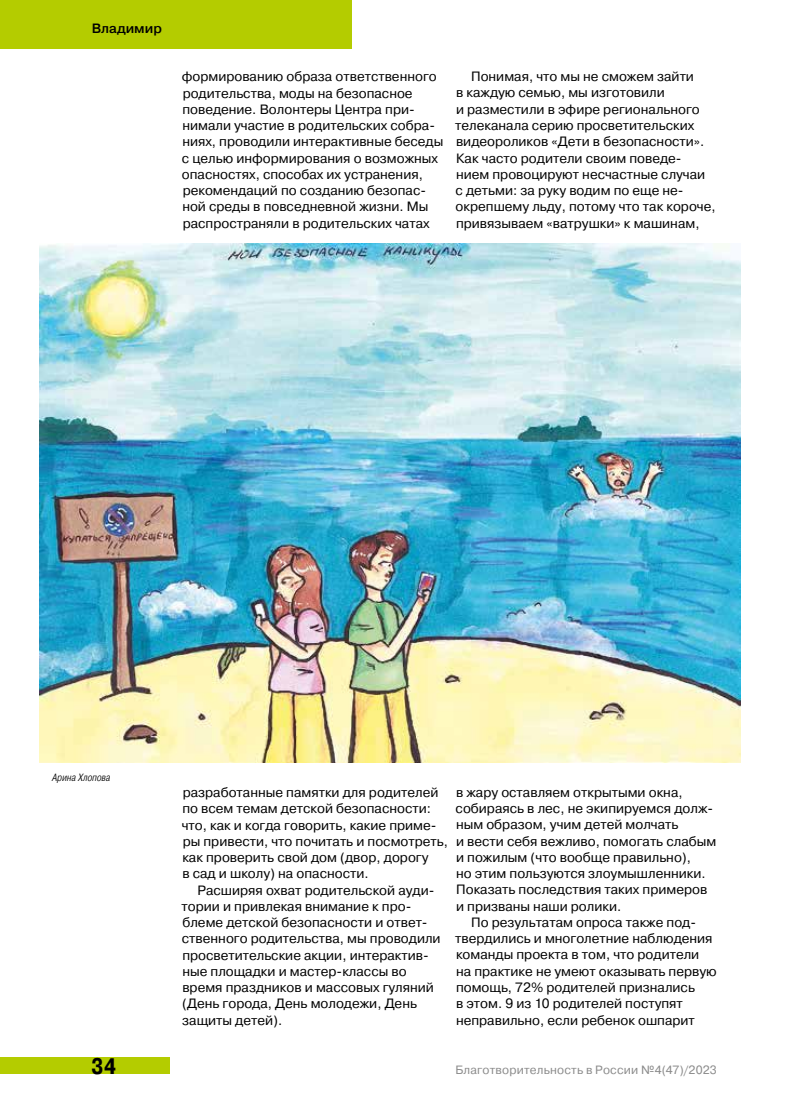
<style>
.page{position:relative;width:808px;height:1106px;background:#fff}
.page>*{position:absolute;margin:0;border:0;box-sizing:border-box;transform-origin:0 0}
.t1{font:700 22.5px "Pragmatica Cond";color:#000}
.t2{font:13.5px/16.2px "Pragmatica";color:#000}
.t3{font:500 13.5px "Pragmatica";color:#000}
.t4{font:12px "Pragmatica";letter-spacing:.015em;color:#8b8b8b}
.t5{font:italic 300 10.5px "Pragmatica Cond";color:#000}
</style>
<div class="page">
<img style="left:39px;top:244px;width:702px;height:519px">
<div style="left:0;top:0;width:352px;height:49px;background:#b4cc00"></div>
<div style="left:0;top:1057px;width:169px;height:16px;background:#b4cc00"></div>
<p class="t3" style="left:92px;top:19px;width:72px">Владимир</p>
<p class="t2" style="left:182px;top:69px;width:263px">формированию образа ответственного родительства, моды на безопасное поведение. Волонтеры Центра при&shy;нимали участие в родительских собра&shy;ниях, проводили интерактивные беседы с целью информирования о возможных опасностях, способах их устранения, рекомендаций по созданию безопас&shy;ной среды в повседневной жизни. Мы распространяли в родительских чатах</p>
<p class="t2" style="left:455px;top:69px;width:262px;text-indent:16px">Понимая, что мы не сможем зайти<br>в каждую семью, мы изготовили<br>и разместили в эфире регионального телеканала серию просветительских видеороликов «Дети в безопасности».<br>Как часто родители своим поведе&shy;нием провоцируют несчастные случаи<br>с детьми: за руку водим по еще не&shy;окрепшему льду, потому что так короче, привязываем «ватрушки» к машинам,</p>
<p class="t5" style="left:52px;top:771px;width:60px">Арина Хлопова</p>
<h1 class="t1" style="left:91px;top:1052px;width:27px">34</h1>
<p class="t2" style="left:182px;top:784px;width:268px">разработанные памятки для родителей по всем темам детской безопасности: что, как и когда говорить, какие приме&shy;ры привести, что почитать и посмотреть, как проверить свой дом (двор, дорогу<br>в сад и школу) на опасности.</p>
<p class="t2" style="left:182px;top:882px;width:260px;text-indent:16px">Расширяя охват родительской ауди&shy;тории и привлекая внимание к про&shy;блеме детской безопасности и ответ&shy;ственного родительства, мы проводили просветительские акции, интерактив&shy;ные площадки и мастер-классы во время праздников и массовых гуляний (День города, День молодежи, День защиты детей).</p>
<p class="t2" style="left:456px;top:784px;width:262px">в жару оставляем открытыми окна, собираясь в лес, не экипируемся долж&shy;ным образом, учим детей молчать<br>и вести себя вежливо, помогать слабым и пожилым (что вообще правильно),<br>но этим пользуются злоумышленники.<br>Показать последствия таких примеров и призваны наши ролики.</p>
<p class="t2" style="left:455px;top:914px;width:263px;text-indent:16px">По результатам опроса также под&shy;твердились и многолетние наблюдения команды проекта в том, что родители на практике не умеют оказывать первую помощь, 72% родителей признались<br>в этом. 9 из 10 родителей поступят неправильно, если ребенок ошпарит</p>
<p class="t4" style="left:455px;top:1062px;width:263px">Благотворительность в России №4(47)/2023</p>
</div>
